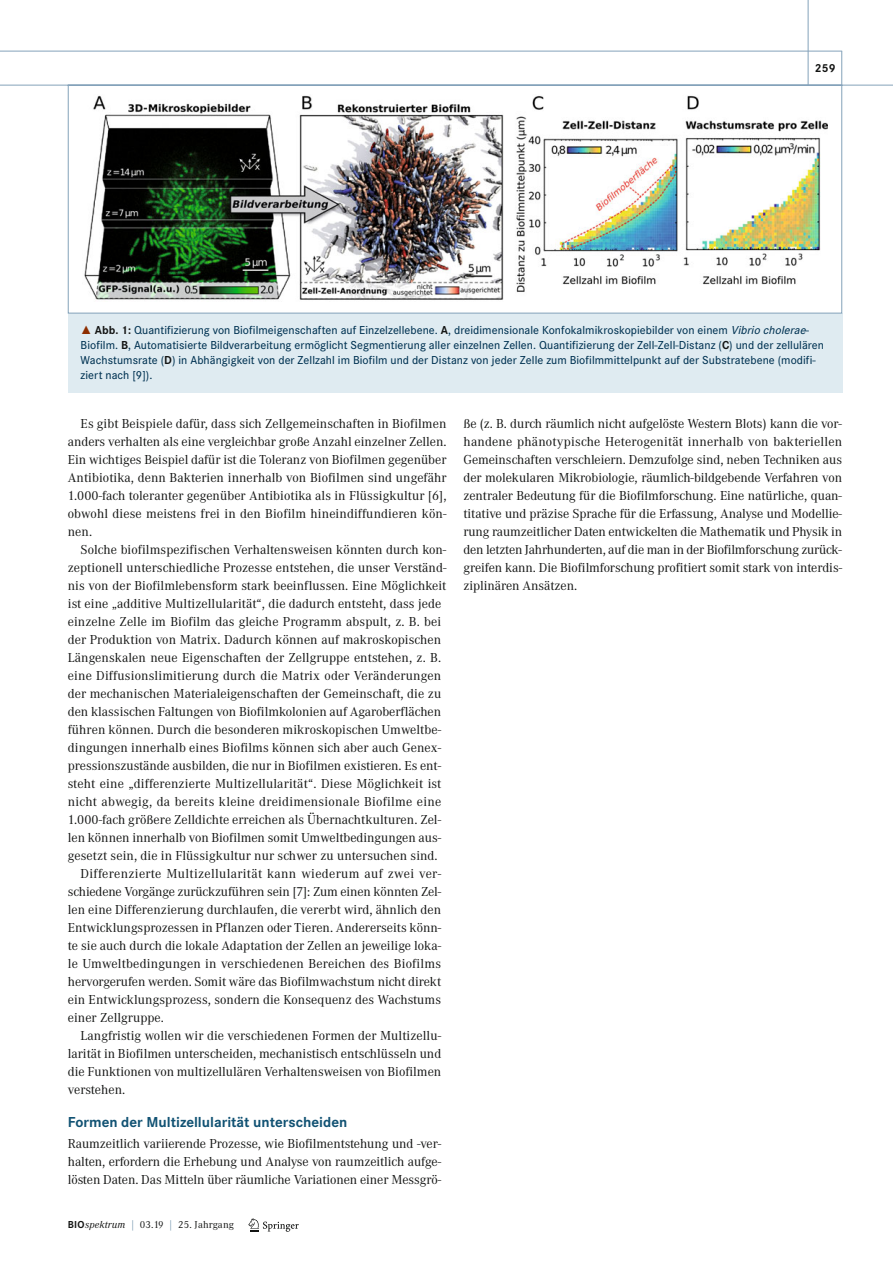
<style>
.page{position:relative;width:893px;height:1263px;background:#fff}
.page>*{position:absolute;margin:0;border:0;box-sizing:border-box;transform-origin:0 0}
.t1{font:700 15px "Corporate S";color:#115273}
.t2{font:13.5px/18px "Corporate A";letter-spacing:.005em;color:#131413;text-align:justify}
.t3{font:13.5px "Corporate A";letter-spacing:.025em;color:#131413}
.t4{font:500 12px/15px "Corporate S";letter-spacing:.005em;color:#003252}
.t5{font:700 12px "Corporate S";color:#131413}
.t6{font:10.5px "Corporate A";letter-spacing:.015em;color:#131413}
.s1{font-family:"The Sans Expert";font-weight:400;color:#8d2d00}
.s2{font-weight:700;color:#131413}
.s3{font-style:italic}
.s4{font-family:"Corporate S";font-weight:700}
.s5{color:#658ba6}
</style>
<div class="page">
<hr style="left:0;top:51px;width:842px;height:1px;background:#84a2ba">
<hr style="left:841px;top:51px;width:1px;height:34px;background:#84a2ba">
<hr style="left:807px;top:0;width:1px;height:85px;background:#84a2ba">
<svg style="left:248px;top:1218px;width:51px;height:14px"></svg>
<div style="left:68px;top:313px;width:774px;height:80px;background:#dfebf1"></div>
<img style="left:0;top:84px;width:892px;height:230px">
<p class="t5" style="left:814px;top:64px;width:22px">259</p>
<p class="t4" style="left:81px;top:324px;width:745px"><span class="s1">˚</span> <span class="s2">Abb. 1:</span> Quantifizierung von Biofilmeigenschaften auf Einzelzellebene. <span class="s2">A</span>, dreidimensionale Konfokalmikroskopiebilder von einem <span class="s3">Vibrio cholerae</span>-Biofilm. <span class="s2">B</span>, Automatisierte Bildverarbeitung ermöglicht Segmentierung aller einzelnen Zellen. Quantifizierung der Zell-Zell-Distanz (<span class="s2">C</span>) und der zellulären Wachstumsrate (<span class="s2">D</span>) in Abhängigkeit von der Zellzahl im Biofilm und der Distanz von jeder Zelle zum Biofilmmittelpunkt auf der Substratebene (modifi&shy;ziert nach [9]).</p>
<p class="t2" style="left:68px;top:416px;width:380px;text-indent:13px">Es gibt Beispiele dafür, dass sich Zellgemeinschaften in Biofilmen anders verhalten als eine vergleichbar große Anzahl einzelner Zellen.<br>Ein wichtiges Beispiel dafür ist die Toleranz von Biofilmen gegenüber Antibiotika, denn Bakterien innerhalb von Biofilmen sind ungefähr 1.000-fach toleranter gegenüber Antibiotika als in Flüssigkultur [6], obwohl diese meistens frei in den Biofilm hineindiffundieren kön&shy;nen.</p>
<p class="t2" style="left:81px;top:542px;width:367px">Solche biofilmspezifischen Verhaltensweisen könnten durch kon-</p>
<p class="t2" style="left:68px;top:560px;width:380px">zeptionell unterschiedliche Prozesse entstehen, die unser Verständ-</p>
<p class="t2" style="left:68px;top:578px;width:380px">nis von der Biofilmlebensform stark beeinflussen. Eine Möglichkeit</p>
<p class="t2" style="left:68px;top:596px;width:375px">ist eine „additive Multizellularität“, die dadurch entsteht, dass jede</p>
<p class="t2" style="left:68px;top:614px;width:375px">einzelne Zelle im Biofilm das gleiche Programm abspult, z. B. bei</p>
<p class="t2" style="left:68px;top:632px;width:375px">der Produktion von Matrix. Dadurch können auf makro skopischen</p>
<p class="t2" style="left:68px;top:650px;width:375px">Längenskalen neue Eigenschaften der Zellgruppe entstehen, z. B.</p>
<p class="t2" style="left:68px;top:668px;width:375px">eine Diffusionslimitierung durch die Matrix oder Veränderungen</p>
<p class="t2" style="left:68px;top:686px;width:375px">der mechanischen Materialeigenschaften der Gemeinschaft, die zu</p>
<p class="t2" style="left:68px;top:704px;width:375px">den klassischen Faltungen von Biofilmkolonien auf Agaroberflächen</p>
<p class="t2" style="left:68px;top:722px;width:375px">führen können. Durch die besonderen mikroskopischen Umweltbe-</p>
<p class="t2" style="left:68px;top:740px;width:375px">dingungen innerhalb eines Biofilms können sich aber auch Genex-</p>
<p class="t2" style="left:68px;top:758px;width:375px">pressionszustände ausbilden, die nur in Biofilmen existieren. Es ent-</p>
<p class="t2" style="left:68px;top:776px;width:375px">steht eine „differenzierte Multizellularität“. Diese Möglichkeit ist</p>
<p class="t2" style="left:68px;top:794px;width:375px">nicht abwegig, da bereits kleine dreidimensionale Biofilme eine</p>
<p class="t2" style="left:68px;top:812px;width:375px">1.000-fach größere Zelldichte erreichen als Übernachtkulturen. Zel-</p>
<p class="t2" style="left:68px;top:830px;width:375px">len können innerhalb von Biofilmen somit Umweltbedingungen aus-</p>
<p class="t2" style="left:68px;top:848px;width:371px">gesetzt sein, die in Flüssigkultur nur schwer zu untersuchen sind.</p>
<p class="t3" style="left:81px;top:869px;width:362px">Differenzierte Multizellularität kann wiederum auf zwei ver-</p>
<p class="t2" style="left:68px;top:884px;width:375px">schiedene Vorgänge zurückzuführen sein [7]: Zum einen könnten Zel-</p>
<p class="t2" style="left:68px;top:902px;width:375px">len eine Differenzierung durchlaufen, die vererbt wird, ähnlich den</p>
<p class="t2" style="left:68px;top:920px;width:375px">Entwicklungsprozessen in Pflanzen oder Tieren. Andererseits könn-</p>
<p class="t2" style="left:68px;top:938px;width:375px">te sie auch durch die lokale Adaptation der Zellen an jeweilige loka-</p>
<p class="t2" style="left:68px;top:956px;width:375px">le Umweltbedingungen in verschiedenen Bereichen des Biofilms</p>
<p class="t2" style="left:68px;top:974px;width:375px">hervorgerufen werden. Somit wäre das Biofilmwachstum nicht direkt</p>
<p class="t2" style="left:68px;top:992px;width:375px">ein Entwicklungsprozess, sondern die Konsequenz des Wachstums</p>
<p class="t2" style="left:68px;top:1010px;width:98px">einer Zellgruppe.</p>
<p class="t2" style="left:81px;top:1028px;width:362px">Langfristig wollen wir die verschiedenen Formen der Multizellu-</p>
<p class="t2" style="left:68px;top:1046px;width:375px">larität in Biofilmen unterscheiden, mechanistisch entschlüsseln und</p>
<p class="t2" style="left:68px;top:1064px;width:375px">die Funktionen von multizellulären Verhaltensweisen von Biofilmen</p>
<p class="t2" style="left:68px;top:1082px;width:59px">verstehen.</p>
<p class="t1" style="left:68px;top:1116px;width:281px">Formen der Multizellularität unterscheiden</p>
<p class="t2" style="left:68px;top:1136px;width:375px">Raumzeitlich variierende Prozesse, wie Biofilmentstehung und -ver&shy;halten, erfordern die Erhebung und Analyse von raumzeitlich aufge&shy;lösten Daten. Das Mitteln über räumliche Variationen einer Messgrö-</p>
<p class="t6" style="left:68px;top:1221px;width:168px"><span class="s4">BIO</span><span class="s3">spektrum</span> <span class="s5">|</span> 03.19 <span class="s5">|</span> 25. Jahrgang</p>
<p class="t2" style="left:463px;top:416px;width:380px">ße (z. B. durch räumlich nicht aufgelöste Western Blots) kann die vor&shy;handene phänotypische Heterogenität innerhalb von bakteriellen Gemeinschaften verschleiern. Demzufolge sind, neben Techniken aus der molekularen Mikrobiologie, räumlich-bildgebende Verfahren von zentraler Bedeutung für die Biofilmforschung. Eine natürliche, quan&shy;titative und präzise Sprache für die Erfassung, Analyse und Modellie&shy;rung raumzeitlicher Daten entwickelten die Mathematik und Physik in den letzten Jahrhunderten, auf die man in der Biofilmforschung zurück&shy;greifen kann. Die Biofilmforschung profitiert somit stark von interdis&shy;ziplinären Ansätzen.</p>
</div>
